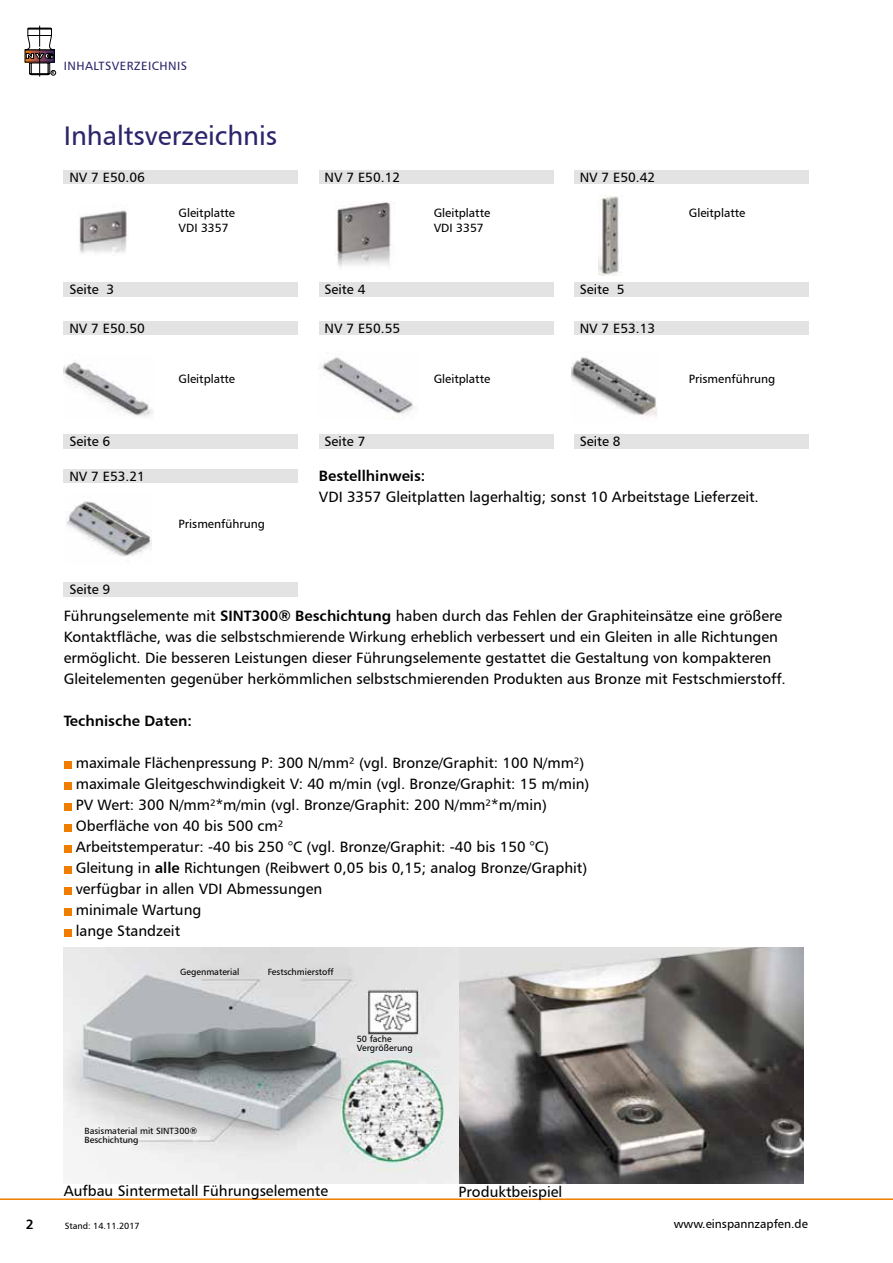
<style>
.page{position:relative;width:893px;height:1263px;background:#fff}
.page>*{position:absolute;margin:0;border:0;box-sizing:border-box;transform-origin:0 0}
.t1{font:27px "Humanist 777 BT Roman B";color:#2c256b}
.t2{font:15px/21px "Humanist 777 BT Roman B";color:#000}
.t3{font:15px "Humanist 777 BT Bold B";color:#000}
.t4{font:13.5px "Humanist 777 BT Roman B";color:#000}
.t5{font:13.5px "Humanist 777 BT Bold B";color:#000}
.t6{font:12px/14.4px "Humanist 777 BT Roman B";color:#000}
.t7{font:12px "Humanist 777 BT Roman B";letter-spacing:.04em;color:#2c256b}
.t8{font:9px/9px "Humanist 777 BT Roman B";color:#000}
.t9{font:4.05px "Humanist 777 BT Bold B";color:#000}
.s1{font-family:"Humanist 777 BT Bold B"}
</style>
<div class="page">
<svg style="left:25px;top:26px;width:31px;height:51px"></svg>
<hr style="left:0;top:1198px;width:893px;height:2px;background:#ef7d00">
<div style="left:64px;top:170px;width:234px;height:14px;background:#e3e3e3"></div>
<div style="left:64px;top:282px;width:234px;height:15px;background:#e3e3e3"></div>
<div style="left:574px;top:170px;width:234px;height:14px;background:#e3e3e3"></div>
<div style="left:574px;top:282px;width:234px;height:15px;background:#e3e3e3"></div>
<div style="left:319px;top:170px;width:234px;height:14px;background:#e3e3e3"></div>
<div style="left:319px;top:282px;width:234px;height:15px;background:#e3e3e3"></div>
<div style="left:319px;top:321px;width:234px;height:14px;background:#e3e3e3"></div>
<div style="left:319px;top:435px;width:234px;height:14px;background:#e3e3e3"></div>
<div style="left:574px;top:321px;width:234px;height:14px;background:#e3e3e3"></div>
<div style="left:574px;top:435px;width:234px;height:14px;background:#e3e3e3"></div>
<div style="left:64px;top:321px;width:234px;height:14px;background:#e3e3e3"></div>
<div style="left:64px;top:435px;width:234px;height:14px;background:#e3e3e3"></div>
<div style="left:64px;top:583px;width:234px;height:14px;background:#e3e3e3"></div>
<div style="left:64px;top:469px;width:234px;height:14px;background:#e3e3e3"></div>
<div style="left:64px;top:761px;width:8px;height:7px;background:#ef7d00"></div>
<div style="left:64px;top:782px;width:8px;height:7px;background:#ef7d00"></div>
<div style="left:64px;top:803px;width:8px;height:7px;background:#ef7d00"></div>
<div style="left:64px;top:824px;width:8px;height:7px;background:#ef7d00"></div>
<div style="left:64px;top:845px;width:8px;height:7px;background:#ef7d00"></div>
<div style="left:64px;top:866px;width:8px;height:7px;background:#ef7d00"></div>
<div style="left:64px;top:887px;width:8px;height:7px;background:#ef7d00"></div>
<div style="left:64px;top:908px;width:8px;height:7px;background:#ef7d00"></div>
<div style="left:64px;top:929px;width:8px;height:7px;background:#ef7d00"></div>
<img style="left:64px;top:947px;width:740px;height:236px">
<img style="left:79px;top:210px;width:48px;height:43px">
<img style="left:335px;top:201px;width:57px;height:67px">
<img style="left:598px;top:195px;width:25px;height:81px">
<img style="left:64px;top:362px;width:90px;height:54px">
<img style="left:321px;top:357px;width:93px;height:61px">
<img style="left:571px;top:352px;width:86px;height:67px">
<img style="left:66px;top:501px;width:86px;height:56px">
<p class="t9" style="left:52px;top:70px;width:4px">R</p>
<p class="t7" style="left:64px;top:58px;width:125px">INHALTSVERZEICHNIS</p>
<h1 class="t1" style="left:64px;top:119px;width:215px">Inhaltsverzeichnis</h1>
<p class="t4" style="left:69px;top:169px;width:77px">NV 7 E50.06</p>
<p class="t4" style="left:324px;top:169px;width:77px">NV 7 E50.12</p>
<p class="t4" style="left:580px;top:169px;width:77px">NV 7 E50.42</p>
<p class="t6" style="left:179px;top:206px;width:58px">Gleitplatte<br>VDI 3357</p>
<p class="t6" style="left:689px;top:206px;width:58px">Gleitplatte</p>
<p class="t6" style="left:434px;top:206px;width:58px">Gleitplatte<br>VDI 3357</p>
<p class="t4" style="left:69px;top:281px;width:46px">Seite 3</p>
<p class="t4" style="left:69px;top:320px;width:77px">NV 7 E50.50</p>
<p class="t4" style="left:324px;top:281px;width:42px">Seite 4</p>
<p class="t4" style="left:324px;top:320px;width:77px">NV 7 E50.55</p>
<p class="t4" style="left:580px;top:281px;width:46px">Seite 5</p>
<p class="t4" style="left:580px;top:320px;width:77px">NV 7 E53.13</p>
<p class="t6" style="left:179px;top:372px;width:58px">Gleitplatte</p>
<p class="t6" style="left:434px;top:372px;width:58px">Gleitplatte</p>
<p class="t6" style="left:689px;top:372px;width:88px">Prismenführung</p>
<p class="t4" style="left:69px;top:433px;width:42px">Seite 6</p>
<p class="t4" style="left:324px;top:433px;width:42px">Seite 7</p>
<p class="t4" style="left:580px;top:433px;width:42px">Seite 8</p>
<p class="t4" style="left:69px;top:468px;width:77px">NV 7 E53.21</p>
<p class="t3" style="left:319px;top:466px;width:108px">Bestellhinweis:</p>
<p class="t2" style="left:319px;top:486px;width:441px">VDI 3357 Gleitplatten lagerhaltig; sonst 10 Arbeitstage Lieferzeit.</p>
<p class="t6" style="left:179px;top:516px;width:88px">Prismenführung</p>
<p class="t4" style="left:69px;top:581px;width:42px">Seite 9</p>
<p class="t2" style="left:64px;top:605px;width:724px">Führungselemente mit <span class="s1">SINT300® Beschichtung</span> haben durch das Fehlen der Graphiteinsätze eine größere Kontaktfläche, was die selbstschmierende Wirkung erheblich verbessert und ein Gleiten in alle Richtungen ermöglicht. Die besseren Leistungen dieser Führungselemente gestattet die Gestaltung von kompakteren Gleitelementen gegenüber herkömmlichen selbstschmierenden Produkten aus Bronze mit Festschmierstoff.</p>
<p class="t3" style="left:64px;top:712px;width:130px">Technische Daten:</p>
<p class="t2" style="left:76px;top:752px;width:515px">maximale Flächenpressung P: 300 N/mm² (vgl. Bronze/Graphit: 100 N/mm²) maximale Gleitgeschwindigkeit V: 40 m/min (vgl. Bronze/Graphit: 15 m/min)<br>PV Wert: 300 N/mm²*m/min (vgl. Bronze/Graphit: 200 N/mm²*m/min)<br>Oberfläche von 40 bis 500 cm²<br>Arbeitstemperatur: -40 bis 250 °C (vgl. Bronze/Graphit: -40 bis 150 °C)<br>Gleitung in <span class="s1">alle</span> Richtungen (Reibwert 0,05 bis 0,15; analog Bronze/Graphit) verfügbar in allen VDI Abmessungen<br>minimale Wartung<br>lange Standzeit</p>
<p class="t8" style="left:180px;top:967px;width:61px">Gegenmaterial</p>
<p class="t8" style="left:268px;top:967px;width:67px">Festschmierstoff</p>
<p class="t8" style="left:357px;top:1034px;width:58px">50 fache<br>Vergrößerung</p>
<p class="t8" style="left:85px;top:1126px;width:114px">Basismaterial mit SINT300®<br>Beschichtung</p>
<p class="t2" style="left:64px;top:1180px;width:266px">Aufbau Sintermetall Führungselemente</p>
<p class="t2" style="left:459px;top:1181px;width:105px">Produktbeispiel</p>
<p class="t5" style="left:26px;top:1216px;width:10px">2</p>
<p class="t8" style="left:65px;top:1221px;width:77px">Stand: 14.11.2017</p>
<p class="t6" style="left:674px;top:1216px;width:136px">www.einspannzapfen.de</p>
</div>
